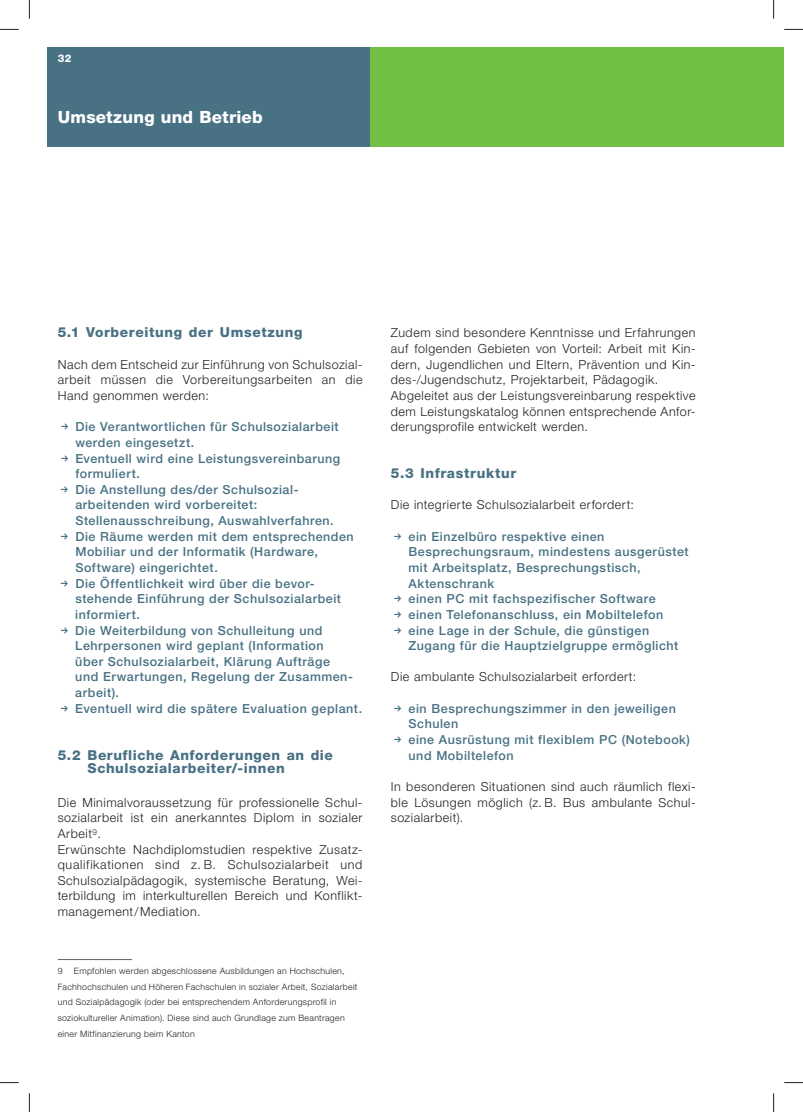
<style>
.page{position:relative;width:803px;height:1112px;background:#fff}
.page>*{position:absolute;margin:0;border:0;box-sizing:border-box;transform-origin:0 0}
.t1{font:800 16.88px "Helvetica Neue LT Std";letter-spacing:.015em;color:#fff}
.t2{font:800 13.75px/13.8px "Helvetica Neue LT Std";letter-spacing:.045em;color:#487184}
.t3{font:500 12.5px/15.6px "Helvetica Neue LT Std";letter-spacing:.04em;color:#487184}
.t4{font:300 12.5px/15.6px "Helvetica Neue LT Std";letter-spacing:.04em;color:#231f20;text-align:justify}
.t5{font:800 10.62px "Helvetica Neue LT Std";color:#fff}
.t6{font:300 8.75px/15.6px "Helvetica Neue LT Std";letter-spacing:.035em;color:#231f20}
</style>
<div class="page">
<hr style="left:58px;top:959px;width:74px;height:1px;background:#636366">
<svg style="left:0;top:29px;width:19px;height:1px"></svg>
<svg style="left:784px;top:29px;width:19px;height:1px"></svg>
<svg style="left:0;top:1082px;width:19px;height:1px"></svg>
<svg style="left:784px;top:1082px;width:19px;height:1px"></svg>
<svg style="left:29px;top:0;width:1px;height:19px"></svg>
<svg style="left:29px;top:1093px;width:1px;height:18px"></svg>
<svg style="left:773px;top:0;width:1px;height:19px"></svg>
<svg style="left:773px;top:1093px;width:1px;height:18px"></svg>
<div style="left:370px;top:47px;width:414px;height:99px;background:#71bf44"></div>
<div style="left:47px;top:47px;width:323px;height:99px;background:#487184"></div>
<p class="t5" style="left:58px;top:55px;width:15px">32</p>
<p class="t1" style="left:58px;top:111px;width:206px">Umsetzung und Betrieb</p>
<h4 class="t2" style="left:58px;top:327px;width:246px">5.1 Vorbereitung der Umsetzung</h4>
<p class="t4" style="left:58px;top:356px;width:306px">Nach dem Entscheid zur Einführung von Schulsozial&shy;arbeit müssen die Vorbereitungsarbeiten an die Hand genommen werden:</p>
<p class="t3" style="left:75px;top:420px;width:266px">Die Verantwortlichen für Schulsozialarbeit werden eingesetzt.<br>Eventuell wird eine Leistungsvereinbarung formuliert.</p>
<p class="t3" style="left:75px;top:482px;width:260px">Die Anstellung des/der Schulsozial&shy;arbeitenden wird vorbereitet:<br>Stellenausschreibung, Auswahlverfahren.</p>
<p class="t3" style="left:75px;top:529px;width:280px">Die Räume werden mit dem entsprechenden<br>Mobiliar und der Informatik (Hardware,<br>Software) eingerichtet.</p>
<p class="t3" style="left:75px;top:576px;width:267px">Die Öffentlichkeit wird über die bevor&shy;stehende Einführung der Schulsozialarbeit informiert.</p>
<p class="t3" style="left:75px;top:623px;width:279px">Die Weiterbildung von Schulleitung und Lehrpersonen wird geplant (Information über Schulsozialarbeit, Klärung Aufträge und Erwartungen, Regelung der Zusammen&shy;arbeit).</p>
<p class="t3" style="left:75px;top:701px;width:288px">Eventuell wird die spätere Evaluation geplant.</p>
<h4 class="t2" style="left:88px;top:749px;width:247px;text-indent:-30px">5.2 Berufliche Anforderungen an die<br>Schulsozialarbeiter/-innen</h4>
<p class="t4" style="left:58px;top:794px;width:306px;text-align:left">Die Minimalvoraussetzung für professionelle Schul&shy;sozialarbeit ist ein anerkanntes Diplom in sozialer Arbeit<sup>9</sup>.<br>Erwünschte Nachdiplomstudien respektive Zusatz&shy;qualifikationen sind z. B. Schulsozialarbeit und Schulsozialpädagogik, systemische Beratung, Wei&shy;terbildung im interkulturellen Bereich und Konflikt&shy;management/Mediation.</p>
<p class="t6" style="left:58px;top:962px;width:301px;text-indent:16px">Empfohlen werden abgeschlossene Ausbildungen an Hochschulen, Fachhochschulen und Höheren Fachschulen in sozialer Arbeit, Sozialarbeit und Sozialpädagogik (oder bei entsprechendem Anforderungsprofil in soziokultureller Animation). Diese sind auch Grundlage zum Beantragen einer Mitfinanzierung beim Kanton</p>
<p class="t6" style="left:58px;top:962px;width:6px">9</p>
<p class="t4" style="left:391px;top:325px;width:306px;text-align:left">Zudem sind besondere Kenntnisse und Erfahrungen auf folgenden Gebieten von Vorteil: Arbeit mit Kin&shy;dern, Jugendlichen und Eltern, Prävention und Kin&shy;des-/Jugendschutz, Projektarbeit, Pädagogik.<br>Abgeleitet aus der Leistungsvereinbarung respektive dem Leistungskatalog können entsprechende Anfor&shy;derungsprofile entwickelt werden.</p>
<h4 class="t2" style="left:391px;top:467px;width:127px">5.3 Infrastruktur</h4>
<p class="t4" style="left:391px;top:497px;width:245px">Die integrierte Schulsozialarbeit erfordert:</p>
<p class="t3" style="left:408px;top:529px;width:282px">ein Einzelbüro respektive einen Besprechungsraum, mindestens ausgerüstet mit Arbeitsplatz, Besprechungstisch, Aktenschrank</p>
<p class="t3" style="left:408px;top:591px;width:256px">einen PC mit fachspezifischer Software einen Telefonanschluss, ein Mobiltelefon eine Lage in der Schule, die günstigen</p>
<p class="t3" style="left:408px;top:638px;width:271px">Zugang für die Hauptzielgruppe ermöglicht</p>
<p class="t4" style="left:391px;top:669px;width:247px">Die ambulante Schulsozialarbeit erfordert:</p>
<p class="t3" style="left:409px;top:701px;width:283px">ein Besprechungszimmer in den jeweiligen<br>Schulen<br>eine Ausrüstung mit flexiblem PC (Notebook) und Mobiltelefon</p>
<p class="t4" style="left:391px;top:778px;width:306px">In besonderen Situationen sind auch räumlich flexi&shy;ble Lösungen möglich (z. B. Bus ambulante Schul&shy;sozialarbeit).</p>
</div>
